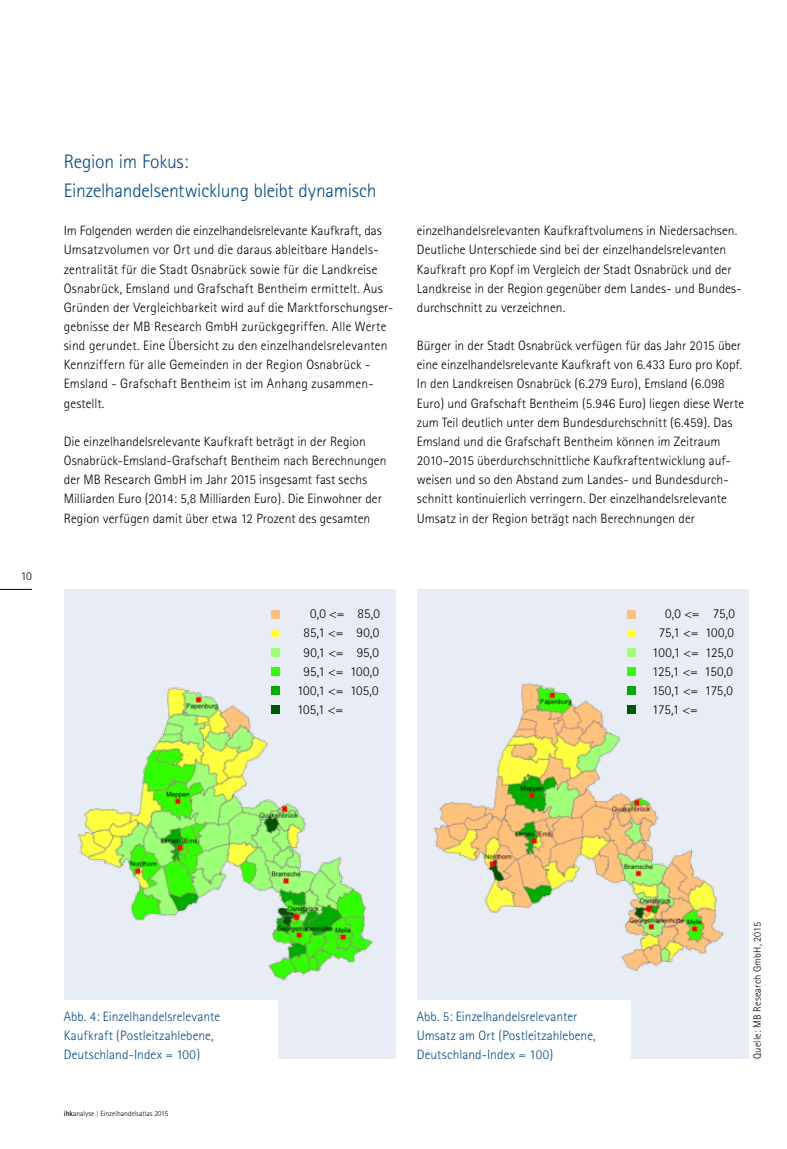
<style>
.page{position:relative;width:787px;height:1149px;background:#fff}
.page>*{position:absolute;margin:0;border:0;box-sizing:border-box;transform-origin:0 0}
.t1{font:300 19.5px/28.7px "Rotis Sans Serif";letter-spacing:-.015em;color:#004988}
.t2{font:300 13.5px/19.2px "Rotis Sans Serif";letter-spacing:.005em;color:#000}
.t3{font:300 13.5px/19.2px "Rotis Sans Serif";letter-spacing:.005em;color:#004988}
.t4{font:300 12px "Rotis Sans Serif";color:#000}
.t5{font:300 10.5px "Rotis Sans Serif";letter-spacing:.01em;color:#000}
.t6{font:300 7.5px "Rotis Sans Serif";color:#000}
.s1{font-weight:700}
.s2{color:#004988}
</style>
<div class="page">
<hr style="left:0;top:589px;width:32px;height:1px;background:#000">
<div style="left:417px;top:589px;width:331px;height:469px;background:#e8edf5"></div>
<div style="left:417px;top:999px;width:214px;height:60px;background:#fff"></div>
<div style="left:64px;top:589px;width:331px;height:469px;background:#e8edf5"></div>
<div style="left:64px;top:999px;width:214px;height:60px;background:#fff"></div>
<img style="left:78px;top:687px;width:295px;height:294px">
<img style="left:433px;top:683px;width:292px;height:288px">
<div style="left:271px;top:609px;width:9px;height:9px;background:#ffc27d"></div>
<div style="left:271px;top:628px;width:9px;height:9px;background:#feff3f"></div>
<div style="left:271px;top:648px;width:9px;height:8px;background:#9eff78"></div>
<div style="left:271px;top:667px;width:9px;height:8px;background:#31ff00"></div>
<div style="left:271px;top:686px;width:9px;height:8px;background:#00ac00"></div>
<div style="left:271px;top:705px;width:9px;height:8px;background:#050"></div>
<div style="left:626px;top:609px;width:9px;height:9px;background:#ffc27d"></div>
<div style="left:626px;top:628px;width:9px;height:9px;background:#feff3f"></div>
<div style="left:626px;top:648px;width:9px;height:8px;background:#9eff78"></div>
<div style="left:626px;top:667px;width:9px;height:8px;background:#31ff00"></div>
<div style="left:626px;top:686px;width:9px;height:8px;background:#00ac00"></div>
<div style="left:626px;top:705px;width:9px;height:8px;background:#050"></div>
<p class="t4" style="left:21px;top:569px;width:13px">10</p>
<h1 class="t1" style="left:64px;top:147px;width:314px">Region im Fokus:<br>Einzelhandelsentwicklung bleibt dynamisch</h1>
<p class="t2" style="left:64px;top:221px;width:331px">Im Folgenden werden die einzelhandelsrelevante Kaufkraft, das Umsatzvolumen vor Ort und die daraus ableitbare Handels&shy;zentralität für die Stadt Osnabrück sowie für die Landkreise Osnabrück, Emsland und Grafschaft Bentheim ermittelt. Aus Gründen der Vergleichbarkeit wird auf die Marktforschungser&shy;gebnisse der MB Research GmbH zurückgegriffen. Alle Werte sind gerundet. Eine Übersicht zu den einzelhandelsrelevanten Kennziffern für alle Gemeinden in der Region Osnabrück - Emsland - Grafschaft Bentheim ist im Anhang zusammen&shy;gestellt.</p>
<p class="t2" style="left:64px;top:431px;width:324px">Die einzelhandelsrelevante Kaufkraft beträgt in der Region Osnabrück-Emsland-Grafschaft Bentheim nach Berechnungen der MB Research GmbH im Jahr 2015 insgesamt fast sechs Milliarden Euro (2014: 5,8 Milliarden Euro). Die Einwohner der Region verfügen damit über etwa 12 Prozent des gesamten</p>
<p class="t2" style="left:417px;top:221px;width:326px">einzelhandelsrelevanten Kaufkraftvolumens in Niedersachsen.<br>Deutliche Unterschiede sind bei der einzelhandelsrelevanten Kaufkraft pro Kopf im Vergleich der Stadt Osnabrück und der Landkreise in der Region gegenüber dem Landes- und Bundes&shy;durchschnitt zu verzeichnen.</p>
<p class="t2" style="left:417px;top:336px;width:329px">Bürger in der Stadt Osnabrück verfügen für das Jahr 2015 über eine einzelhandelsrelevante Kaufkraft von 6.433 Euro pro Kopf.<br>In den Landkreisen Osnabrück (6.279 Euro), Emsland (6.098<br>Euro) und Grafschaft Bentheim (5.946 Euro) liegen diese Werte zum Teil deutlich unter dem Bundesdurchschnitt (6.459). Das Emsland und die Grafschaft Bentheim können im Zeitraum 2010–2015 überdurchschnittliche Kaufkraftentwicklung auf&shy;weisen und so den Abstand zum Landes- und Bundesdurch&shy;schnitt kontinuierlich verringern. Der einzelhandelsrelevante Umsatz in der Region beträgt nach Berechnungen der</p>
<p class="t2" style="left:310px;top:604px;width:71px">0,0 &lt;= 85,0</p>
<p class="t2" style="left:303px;top:623px;width:77px">85,1 &lt;= 90,0</p>
<p class="t2" style="left:303px;top:642px;width:77px">90,1 &lt;= 95,0</p>
<p class="t2" style="left:303px;top:661px;width:77px">95,1 &lt;= 100,0</p>
<p class="t2" style="left:297px;top:680px;width:83px">100,1 &lt;= 105,0</p>
<p class="t2" style="left:297px;top:699px;width:48px">105,1 &lt;=</p>
<p class="t2" style="left:665px;top:604px;width:71px">0,0 &lt;= 75,0</p>
<p class="t2" style="left:658px;top:623px;width:77px">75,1 &lt;= 100,0</p>
<p class="t2" style="left:652px;top:642px;width:83px">100,1 &lt;= 125,0</p>
<p class="t2" style="left:652px;top:661px;width:82px">125,1 &lt;= 150,0</p>
<p class="t2" style="left:652px;top:680px;width:82px">150,1 &lt;= 175,0</p>
<p class="t2" style="left:652px;top:699px;width:47px">175,1 &lt;=</p>
<p class="t3" style="left:64px;top:1006px;width:158px">Abb. 4: Einzelhandelsrelevante<br>Kaufkraft (Postleitzahlebene,<br>Deutschland-Index = 100)</p>
<p class="t6" style="left:64px;top:1109px;width:106px"><span class="s1">ihk</span>analyse <span class="s2">|</span> Einzelhandelsatlas 2015</p>
<p class="t3" style="left:417px;top:1006px;width:180px">Abb. 5: Einzelhandelsrelevanter<br>Umsatz am Ort (Postleitzahlebene,<br>Deutschland-Index = 100)</p>
<p class="t5" style="left:751px;top:1058px;width:138px;rotate:-90deg">Quelle: MB Research GmbH, 2015</p>
</div>
